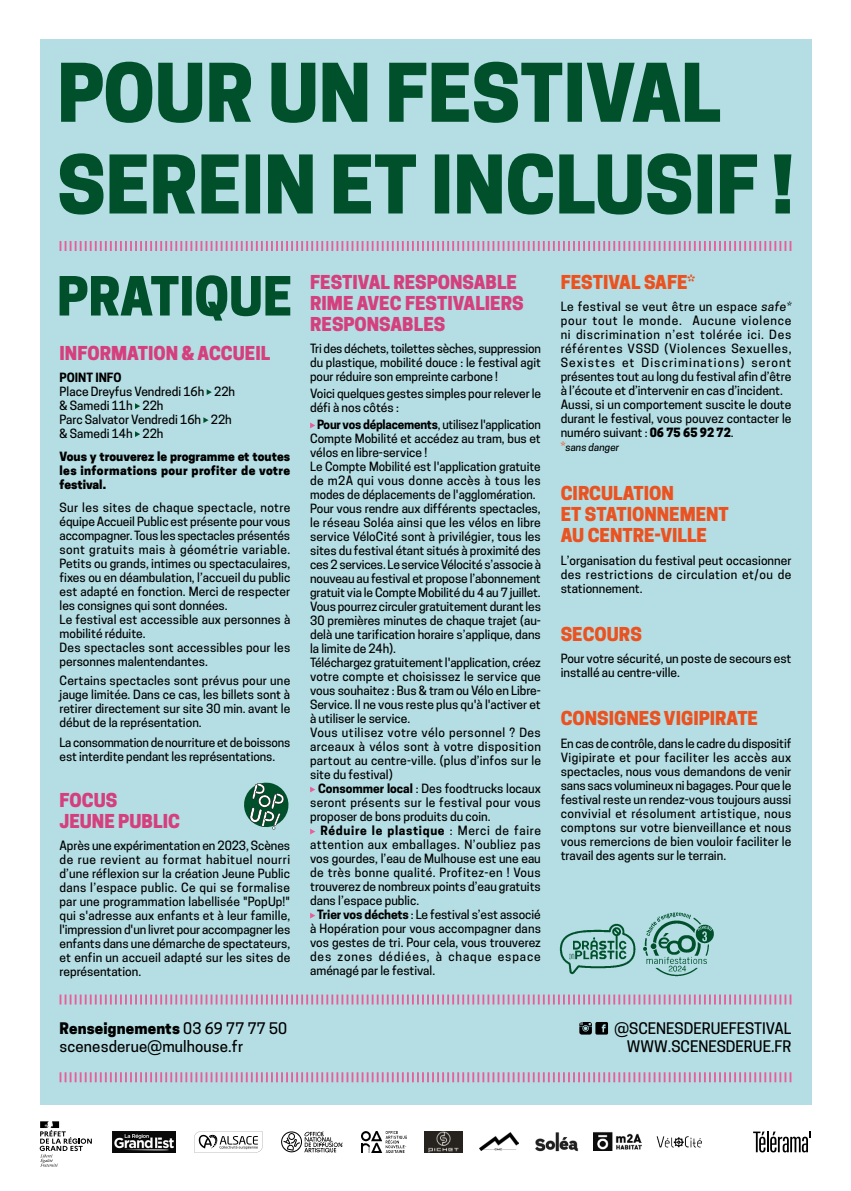
<style>
.page{position:relative;width:851px;height:1191px;background:#fff}
.page>*{position:absolute;margin:0;border:0;box-sizing:border-box;transform-origin:0 0}
.t1{font:800 18px/21px "Cooper Hewitt";color:#d53f7e}
.t2{font:800 18px/21px "Cooper Hewitt";color:#ea5321}
.t3{font:500 15px/18px "Cooper Hewitt";color:#000}
.t4{font:500 12px/14px "Cooper Hewitt";color:#000}
.t5{font:800 12px/14px "Cooper Hewitt";letter-spacing:.025em;color:#000;text-align:justify}
.t6{font:500 12px/14px "Cooper Hewitt";letter-spacing:-.02em;color:#000}
.t7{font:500 12px "Cooper Hewitt";letter-spacing:.035em;color:#000}
.t8{font:700 12px "Cooper Hewitt";letter-spacing:.055em;color:#000}
.t9{font:500 12px "Cooper Hewitt";letter-spacing:.07em;color:#000}
.t10{font:700 12px "Cooper Hewitt";color:#000}
.t11{font:italic 500 10px "Cooper Hewitt";color:#000}
.s1{font-weight:800}
.s2{font-weight:700}
.s3{font-weight:500}
.s4{font-style:italic}
.s5{font-style:normal;font-size:12px;color:#ea5321}
</style>
<div class="page">
<div style="left:40px;top:40px;width:771px;height:1064px;background:#b4dee3"></div>
<svg style="left:60px;top:275px;width:230px;height:45px"></svg>
<svg style="left:60px;top:241px;width:731px;height:10px"></svg>
<svg style="left:60px;top:994px;width:731px;height:10px"></svg>
<svg style="left:60px;top:1072px;width:731px;height:10px"></svg>
<svg style="left:40px;top:1121px;width:52px;height:45px"></svg>
<svg style="left:194px;top:1131px;width:68px;height:21px"></svg>
<svg style="left:753px;top:1131px;width:58px;height:21px"></svg>
<img style="left:113px;top:1131px;width:63px;height:21px">
<img style="left:361px;top:1131px;width:45px;height:21px">
<svg style="left:281px;top:1131px;width:61px;height:21px"></svg>
<img style="left:424px;top:1131px;width:39px;height:21px">
<img style="left:594px;top:1132px;width:47px;height:18px">
<img style="left:656px;top:1136px;width:46px;height:12px">
<img style="left:535px;top:1132px;width:44px;height:20px">
<img style="left:480px;top:1132px;width:38px;height:18px">
<svg style="left:207px;top:389px;width:5px;height:6px"></svg>
<svg style="left:135px;top:403px;width:5px;height:6px"></svg>
<svg style="left:203px;top:417px;width:5px;height:6px"></svg>
<svg style="left:135px;top:431px;width:5px;height:6px"></svg>
<svg style="left:310px;top:422px;width:5px;height:6px"></svg>
<svg style="left:310px;top:786px;width:5px;height:6px"></svg>
<svg style="left:310px;top:828px;width:5px;height:6px"></svg>
<svg style="left:310px;top:913px;width:5px;height:5px"></svg>
<svg style="left:60px;top:153px;width:731px;height:61px;fill:#00512b"></svg>
<svg style="left:61px;top:62px;width:659px;height:61px"></svg>
<svg style="left:244px;top:782px;width:45px;height:47px"></svg>
<svg style="left:579px;top:1022px;width:29px;height:12px"></svg>
<img style="left:559px;top:923px;width:76px;height:52px">
<img style="left:643px;top:912px;width:71px;height:65px">
<h1 class="t1" style="left:60px;top:343px;width:212px">INFORMATION &amp; ACCUEIL</h1>
<p class="t10" style="left:60px;top:371px;width:64px">POINT INFO</p>
<p class="t4" style="left:60px;top:385px;width:177px">Place Dreyfus Vendredi 16h 22h &amp; Samedi 11h 22h<br>Parc Salvator Vendredi 16h 22h &amp; Samedi 14h 22h</p>
<p class="t5" style="left:60px;top:449px;width:232px">Vous y trouverez le programme et toutes les informations pour profiter de votre festival.</p>
<p class="t4" style="left:60px;top:500px;width:232px">Sur les sites de chaque spectacle, notre équipe Accueil Public est présente pour vous accompagner. Tous les spectacles présentés sont gratuits mais à géométrie variable.<br>Petits ou grands, intimes ou spectaculaires, fixes ou en déambulation, l’accueil du public est adapté en fonction. Merci de respecter les consignes qui sont données.<br>Le festival est accessible aux personnes à mobilité réduite.<br>Des spectacles sont accessibles pour les personnes malentendantes.</p>
<p class="t4" style="left:60px;top:674px;width:232px;text-align:justify">Certains spectacles sont prévus pour une jauge limitée. Dans ce cas, les billets sont à retirer directement sur site 30 min. avant le début de la représentation.</p>
<p class="t6" style="left:60px;top:735px;width:232px">La consommation de nourriture et de boissons est interdite pendant les représentations.</p>
<h1 class="t1" style="left:60px;top:789px;width:122px">FOCUS<br>JEUNE PUBLIC</h1>
<p class="t4" style="left:60px;top:838px;width:232px;text-align:justify">Après une expérimentation en 2023, Scènes de rue revient au format habituel nourri d’une réflexion sur la création Jeune Public dans l’espace public. Ce qui se formalise par une programmation labellisée "PopUp!" qui s'adresse aux enfants et à leur famille, l'impression d'un livret pour accompagner les enfants dans une démarche de spectateurs, et enfin un accueil adapté sur les sites de représentation.</p>
<p class="t3" style="left:60px;top:1019px;width:229px"><span class="s1">Renseignements</span> 03 69 77 77 50 scenesderue@mulhouse.fr</p>
<h1 class="t1" style="left:310px;top:272px;width:215px">FESTIVAL RESPONSABLE<br>RIME AVEC FESTIVALIERS<br>RESPONSABLES</h1>
<p class="t4" style="left:310px;top:342px;width:232px;text-align:justify">Tri des déchets, toilettes sèches, suppression du plastique, mobilité douce : le festival agit pour réduire son empreinte carbone !</p>
<p class="t4" style="left:310px;top:387px;width:232px">Voici quelques gestes simples pour relever le défi à nos côtés :</p>
<p class="t4" style="left:310px;top:417px;width:232px;text-indent:7px"><span class="s2">Pour vos déplacements</span>, utilisez l'application Compte Mobilité et accédez au tram, bus et vélos en libre-service !<br>Le Compte Mobilité est l'application gratuite de m2A qui vous donne accès à tous les modes de déplacements de l'agglomération.<br>Pour vous rendre aux différents spectacles, le réseau Soléa ainsi que les vélos en libre service VéloCité sont à privilégier, tous les sites du festival étant situés à proximité des ces 2 services. Le service Vélocité s’associe à nouveau au festival et propose l’abonnement gratuit via le Compte Mobilité du 4 au 7 juillet.<br>Vous pourrez circuler gratuitement durant les 30 premières minutes de chaque trajet (au&shy;delà une tarification horaire s’applique, dans la limite de 24h).<br>Téléchargez gratuitement l'application, créez votre compte et choisissez le service que vous souhaitez : Bus &amp; tram ou Vélo en Libre-Service. Il ne vous reste plus qu'à l'activer et à utiliser le service.<br>Vous utilisez votre vélo personnel ? Des arceaux à vélos sont à votre disposition partout au centre-ville. (plus d’infos sur le site du festival)</p>
<p class="t4" style="left:310px;top:781px;width:232px;text-align:justify;text-indent:8px"><span class="s2">Consommer local</span> : Des foodtrucks locaux seront présents sur le festival pour vous proposer de bons produits du coin.</p>
<p class="t8" style="left:320px;top:823px;width:222px">Réduire le plastique <span class="s3">: Merci de faire</span></p>
<p class="t7" style="left:310px;top:837px;width:232px">attention aux emballages. N’oubliez pas</p>
<p class="t4" style="left:310px;top:851px;width:232px">vos gourdes, l’eau de Mulhouse est une eau</p>
<p class="t7" style="left:310px;top:865px;width:232px">de très bonne qualité. Profitez-en ! Vous</p>
<p class="t4" style="left:310px;top:879px;width:232px">trouverez de nombreux points d’eau gratuits</p>
<p class="t4" style="left:310px;top:893px;width:111px">dans l’espace public.</p>
<p class="t4" style="left:317px;top:907px;width:225px"><span class="s2">Trier vos déchets</span> : Le festival s’est associé</p>
<p class="t4" style="left:310px;top:921px;width:232px">à Hopération pour vous accompagner dans</p>
<p class="t4" style="left:310px;top:935px;width:232px">vos gestes de tri. Pour cela, vous trouverez</p>
<p class="t9" style="left:310px;top:949px;width:232px">des zones dédiées, à chaque espace</p>
<p class="t4" style="left:310px;top:963px;width:127px">aménagé par le festival.</p>
<h1 class="t2" style="left:560px;top:272px;width:136px">FESTIVAL SAFE*</h1>
<p class="t4" style="left:560px;top:300px;width:232px">Le festival se veut être un espace <span class="s4">safe* </span>pour tout le monde. Aucune violence ni discrimination n’est tolérée ici. Des référentes VSSD (Violences Sexuelles, Sexistes et Discriminations) seront présentes tout au long du festival afin d’être à l’écoute et d’intervenir en cas d’incident.<br>Aussi, si un comportement suscite le doute durant le festival, vous pouvez contacter le numéro suivant : <span class="s1">06 75 65 92 72</span>.</p>
<p class="t11" style="left:560px;top:442px;width:60px"><span class="s5">*</span>sans danger</p>
<h1 class="t2" style="left:560px;top:483px;width:170px">CIRCULATION<br>ET STATIONNEMENT<br>AU CENTRE-VILLE</h1>
<p class="t4" style="left:560px;top:553px;width:232px;text-align:justify">L’organisation du festival peut occasionner des restrictions de circulation et/ou de stationnement.</p>
<h1 class="t2" style="left:560px;top:624px;width:83px">SECOURS</h1>
<p class="t4" style="left:560px;top:652px;width:232px">Pour votre sécurité, un poste de secours est installé au centre-ville.</p>
<h1 class="t2" style="left:560px;top:708px;width:199px">CONSIGNES VIGIPIRATE</h1>
<p class="t4" style="left:560px;top:736px;width:232px;text-align:justify">En cas de contrôle, dans le cadre du dispositif Vigipirate et pour faciliter les accès aux spectacles, nous vous demandons de venir sans sacs volumineux ni bagages. Pour que le festival reste un rendez-vous toujours aussi convivial et résolument artistique, nous comptons sur votre bienveillance et nous vous remercions de bien vouloir faciliter le travail des agents sur le terrain.</p>
<p class="t3" style="left:614px;top:1019px;width:178px;text-align:right">@SCENESDERUEFESTIVAL<br>WWW.SCENESDERUE.FR</p>
</div>
